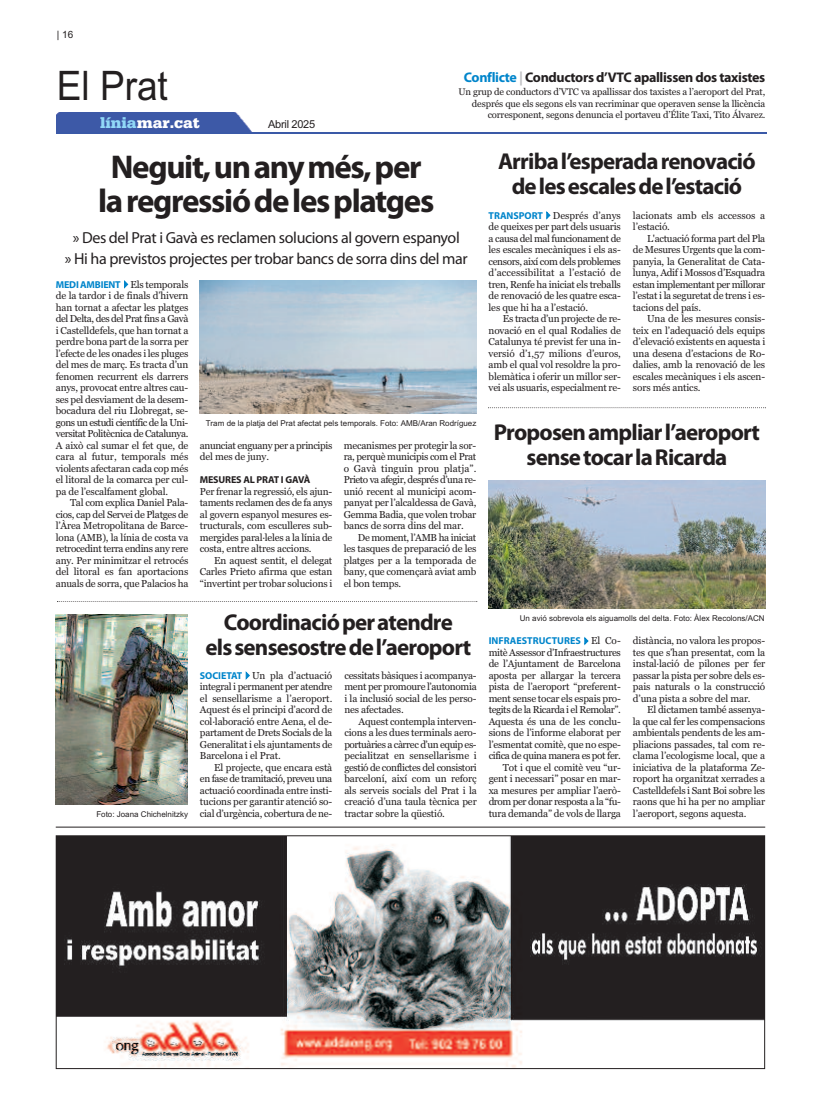
<style>
.page{position:relative;width:823px;height:1106px;background:#fff}
.page>*{position:absolute;margin:0;border:0;box-sizing:border-box;transform-origin:0 0}
.t1{font:40.7px "Arial";color:#231f20;scale:.91 1}
.t2{font:700 33px/34.5px "Myriad Pro";letter-spacing:-.04em;color:#231f20;text-align:center}
.t3{font:700 23px/25px "Myriad Pro";letter-spacing:-.035em;color:#231f20;text-align:center}
.t4{font:16px/21px "Myriad Pro";letter-spacing:-.025em;color:#231f20;text-align:center}
.t5{font:900 16px "Serifa";color:#fff}
.t6{font:700 14px "Myriad Pro";letter-spacing:-.025em;color:#231f20}
.t7{font:11px "Arial";letter-spacing:-.025em;color:#231f20}
.t8{font:10px/11.5px "Georgia";letter-spacing:-.015em;color:#231f20;text-align:justify}
.t9{font:10px/11.5px "Georgia";letter-spacing:-.035em;color:#231f20}
.t10{font:700 10px "Myriad Pro";letter-spacing:.005em;color:#0085cb}
.t11{font:700 10px "Myriad Pro";letter-spacing:-.015em;color:#231f20}
.t12{font:10px "Arial";color:#231f20}
.t13{font:9.5px/11.4px "Georgia";letter-spacing:-.015em;color:#231f20;text-align:right}
.t14{font:8px "Arial";color:#231f20}
.s1{color:#91d8f7}
.s2{color:#0085cb}
.s3{color:#bcbdc0}
.s4{font-family:"Myriad Pro";font-weight:700;color:#0085cb}
.s5{font-family:"Georgia";font-weight:400;color:#231f20}
</style>
<div class="page">
<div style="left:57px;top:112px;width:195px;height:20px;background:#3d59a7"></div>
<hr style="left:57px;top:132px;width:708px;height:2px;background:#3a59a7">
<hr style="left:56px;top:827px;width:708px;height:1px;background:#231f20">
<img style="left:58px;top:837px;width:704px;height:230px">
<div style="left:56px;top:835px;width:708px;height:234px;border:1px solid #231f20"></div>
<svg style="left:488px;top:407px;width:277px;height:1px"></svg>
<img style="left:488px;top:481px;width:276px;height:128px">
<svg style="left:57px;top:601px;width:420px;height:1px"></svg>
<img style="left:56px;top:615px;width:132px;height:189px">
<img style="left:199px;top:280px;width:277px;height:133px">
<p class="t12" style="left:57px;top:29px;width:18px">| 16</p>
<h1 class="t1" style="left:57px;top:62px;width:124px">El Prat</h1>
<h3 class="t5" style="left:100px;top:113px;width:101px"><span class="s1">línia</span>mar.cat</h3>
<p class="t7" style="left:268px;top:118px;width:49px">Abril 2025</p>
<h3 class="t6" style="left:463px;top:72px;width:303px"><span class="s2">Conflicte</span> <span class="s3">|</span> Conductors d’VTC apallissen dos taxistes</h3>
<p class="t13" style="left:458px;top:86px;width:308px">Un grup de conductors d’VTC va apallissar dos taxistes a l’aeroport del Prat, després que els segons els van recriminar que operaven sense la llicència corresponent, segons denuncia el portaveu d’Élite Taxi, Tito Álvarez.</p>
<h2 class="t2" style="left:98px;top:152px;width:337px">Neguit,unanymés,per laregressiódelesplatges</h2>
<h3 class="t4" style="left:65px;top:228px;width:404px">» Des del Prat i Gavà es reclamen solucions al govern espanyol<br>» Hi ha previstos projectes per trobar bancs de sorra dins del mar</h3>
<p class="t8" style="left:56px;top:278px;width:134px"><span class="s4">MEDI AMBIENT</span><span class="s2">✔</span>Els temporals de la tardor i de finals d’hivern han tornat a afectar les platges del Delta, des del Prat fins a Gavà i Castelldefels, que han tornat a perdre bona part de la sorra per l’efecte de les onades i les pluges del mes de març. Es tracta d’un fenomen recurrent els darrers anys, provocat entre altres cau&shy;ses pel desviament de la desem&shy;bocadura del riu Llobregat, se&shy;gons un estudi científic de la Uni&shy;versitat Politècnica de Catalunya.<br>A això cal sumar el fet que, de cara al futur, temporals més violents afectaran cada cop més el litoral de la comarca per cul&shy;pa de l’escalfament global.</p>
<p class="t8" style="left:56px;top:497px;width:134px;text-indent:14px">Tal com explica Daniel Pala&shy;cios, cap del Servei de Platges de l’Àrea Metropolitana de Barce&shy;lona (AMB), la línia de costa va retrocedint terra endins any rere any. Per minimitzar el retrocés del litoral es fan aportacions anuals de sorra, que Palacios ha</p>
<p class="t14" style="left:96px;top:809px;width:93px">Foto: Joana Chichelnitzky</p>
<p class="t14" style="left:206px;top:418px;width:272px">Tram de la platja del Prat afectat pels temporals. Foto: AMB/Aran Rodríguez</p>
<p class="t9" style="left:200px;top:439px;width:134px">anunciat enguany per a principis del mes de juny.</p>
<p class="t11" style="left:200px;top:476px;width:112px">MESURES AL PRAT I GAVÀ</p>
<p class="t8" style="left:200px;top:485px;width:134px">Per frenar la regressió, els ajun&shy;taments reclamen des de fa anys al govern espanyol mesures es&shy;tructurals, com esculleres sub&shy;mergides paral·leles a la línia de costa, entre altres accions.</p>
<p class="t8" style="left:200px;top:554px;width:134px;text-indent:14px">En aquest sentit, el delegat Carles Prieto afirma que estan “invertint per trobar solucions i</p>
<p class="t8" style="left:343px;top:439px;width:134px">mecanismes per protegir la sor&shy;ra, perquè municipis com el Prat o Gavà tinguin prou platja”.<br>Prieto va afegir, després d’una re&shy;unió recent al municipi acom&shy;panyat per l’alcaldessa de Gavà, Gemma Badia, que volen trobar bancs de sorra dins del mar.</p>
<p class="t8" style="left:343px;top:531px;width:134px;text-indent:14px">De moment, l’AMB ha iniciat les tasques de preparació de les platges per a la temporada de bany, que començarà aviat amb el bon temps.</p>
<h3 class="t3" style="left:205px;top:612px;width:267px">Coordinacióperatendre elssensesostredel’aeroport</h3>
<p class="t8" style="left:200px;top:669px;width:134px"><span class="s4">SOCIETAT</span><span class="s2">✔</span>Un pla d’actuació integral i permanent per atendre el sensellarisme a l’aeroport.<br>Aquest és el principi d’acord de col·laboració entre Aena, el de&shy;partament de Drets Socials de la Generalitat i els ajuntaments de Barcelona i el Prat.</p>
<p class="t8" style="left:200px;top:761px;width:134px;text-indent:14px">El projecte, que encara està en fase de tramitació, preveu una actuació coordinada entre insti&shy;tucions per garantir atenció so&shy;cial d’urgència, cobertura de ne-</p>
<p class="t8" style="left:344px;top:669px;width:134px">cessitats bàsiques i acompanya&shy;ment per promoure l’autonomia i la inclusió social de les perso&shy;nes afectades.</p>
<p class="t8" style="left:344px;top:715px;width:134px;text-indent:14px">Aquest contempla interven&shy;cions a les dues terminals aero&shy;portuàries a càrrec d’un equip es&shy;pecialitzat en sensellarisme i gestió de conflictes del consistori barceloní, així com un reforç als serveis socials del Prat i la creació d’una taula tècnica per tractar sobre la qüestió.</p>
<h3 class="t3" style="left:498px;top:150px;width:259px">Arribal’esperadarenovació delesescalesdel’estació</h3>
<p class="t8" style="left:488px;top:209px;width:134px"><span class="s4">TRANSPORT</span><span class="s2">✔</span>Després d’anys de queixes per part dels usuaris a causa del mal funcionament de les escales mecàniques i els as&shy;censors, així com dels problemes d’accessibilitat a l’estació de tren, Renfe ha iniciat els treballs de renovació de les quatre esca&shy;les que hi ha a l’estació.</p>
<p class="t8" style="left:488px;top:313px;width:134px;text-indent:14px">Es tracta d’un projecte de re&shy;novació en el qual Rodalies de Catalunya té previst fer una in&shy;versió d’1,57 milions d’euros, amb el qual vol resoldre la pro&shy;blemàtica i oferir un millor ser&shy;vei als usuaris, especialment re-</p>
<p class="t8" style="left:632px;top:209px;width:134px">lacionats amb els accessos a l’estació.</p>
<p class="t8" style="left:632px;top:232px;width:134px;text-indent:14px">L'actuació forma part del Pla de Mesures Urgents que la com&shy;panyia, la Generalitat de Cata&shy;lunya, Adif i Mossos d’Esquadra estan implementant per millorar l’estat i la seguretat de trens i es&shy;tacions del país.</p>
<p class="t8" style="left:632px;top:313px;width:134px;text-indent:14px">Una de les mesures consis&shy;teix en l’adequació dels equips d’elevació existents en aquesta i una desena d’estacions de Ro&shy;dalies, amb la renovació de les escales mecàniques i els ascen&shy;sors més antics.</p>
<h3 class="t3" style="left:493px;top:421px;width:267px">Proposenampliarl’aeroport sensetocarlaRicarda</h3>
<p class="t14" style="left:519px;top:614px;width:246px">Un avió sobrevola els aiguamolls del delta. Foto: Àlex Recolons/ACN</p>
<p class="t10" style="left:488px;top:637px;width:134px">INFRAESTRUCTURES✔<span class="s5">El Co-</span></p>
<p class="t8" style="left:488px;top:646px;width:134px;text-align:right">mitè Assessor d’Infraestructures de l’Ajuntament de Barcelona aposta per allargar la tercera pista de l’aeroport “preferent&shy;ment sense tocar els espais pro&shy;tegits de la Ricarda i el Remolar”.<br>Aquesta és una de les conclu&shy;sions de l’informe elaborat per l’esmentat comitè, que no espe&shy;cifica de quina manera es pot fer.<br>Tot i que el comitè veu “ur&shy;gent i necessari” posar en mar&shy;xa mesures per ampliar l’aerò&shy;drom per donar resposta a la “fu&shy;tura demanda” de vols de llarga</p>
<p class="t8" style="left:632px;top:635px;width:134px">distància, no valora les propos&shy;tes que s’han presentat, com la instal·lació de pilones per fer passar la pista per sobre dels es&shy;pais naturals o la construcció d’una pista a sobre del mar.</p>
<p class="t8" style="left:632px;top:704px;width:134px;text-indent:14px">El dictamen també assenya&shy;la que cal fer les compensacions ambientals pendents de les am&shy;pliacions passades, tal com re&shy;clama l’ecologisme local, que a iniciativa de la plataforma Ze&shy;roport ha organitzat xerrades a Castelldefels i Sant Boi sobre les raons que hi ha per no ampliar l’aeroport, segons aquesta.</p>
</div>
